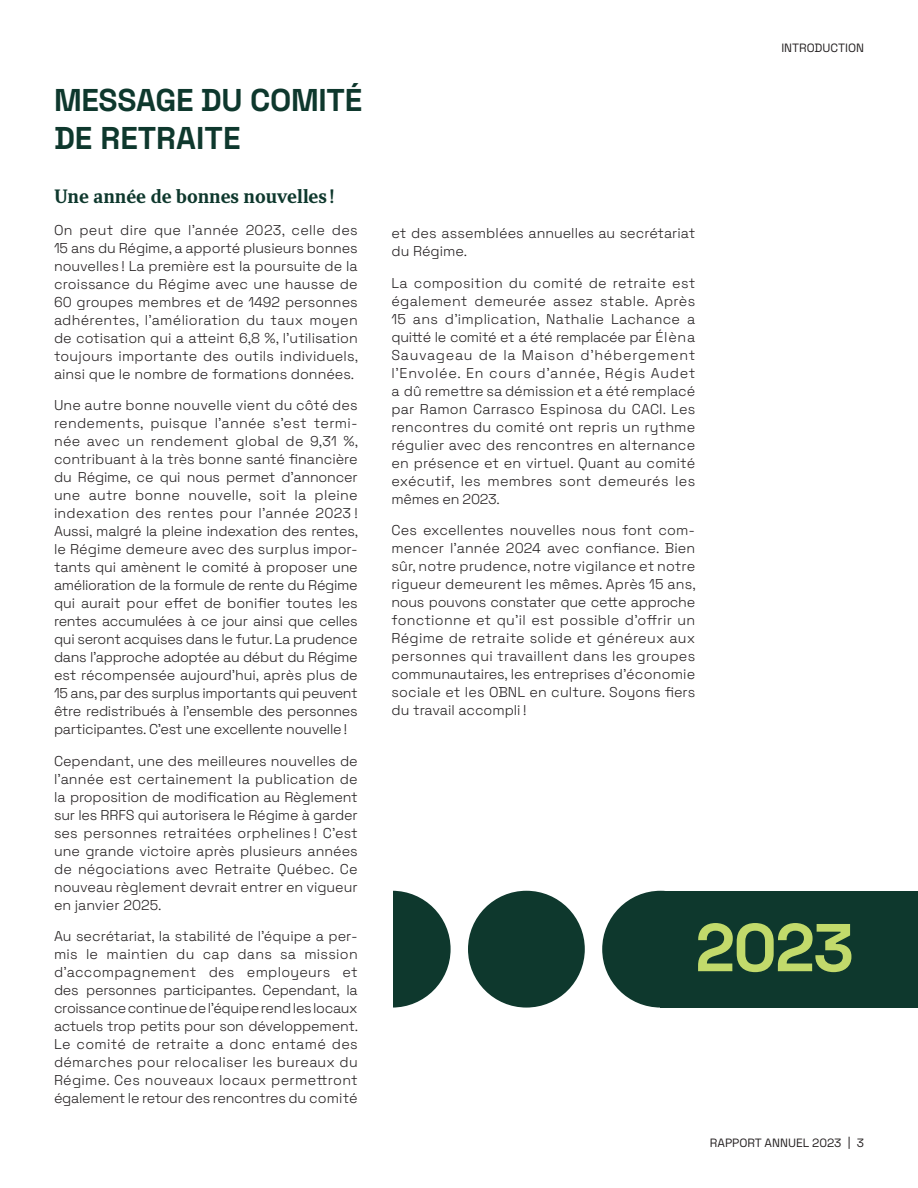
<style>
.page{position:relative;width:918px;height:1188px;background:#fff}
.page>*{position:absolute;margin:0;border:0;box-sizing:border-box;transform-origin:0 0}
.BIG_TITLE{font:700 67.5px "Space Grotesk";color:#c2da6b}
.BIG_TITLE-2{font:700 31.5px/37.8px "Space Grotesk";letter-spacing:-.01em;color:#0e382d}
.space_grotesk__italic{font:700 18px "Recia";color:#0e382d}
.space_grotesk__italic-2{font:300 14.25px/18px "Space Grotesk";color:#231f20;text-align:justify}
.t1{font:12px "Space Grotesk";color:#231f20}
</style>
<div class="page">
<div style="left:334px;top:891px;width:117px;height:117px;background:#0e382d;border-radius:50%"></div>
<div style="left:311px;top:879px;width:81px;height:181px;background:#fff"></div>
<div style="left:602px;top:891px;width:117px;height:117px;background:#0e382d;border-radius:50%"></div>
<div style="left:661px;top:891px;width:257px;height:117px;background:#0e382d"></div>
<div style="left:468px;top:891px;width:117px;height:117px;background:#0e382d;border-radius:50%"></div>
<p class="BIG_TITLE-2" style="left:54px;top:79px;width:310px">MESSAGE DU COMITÉ<br>DE RETRAITE</p>
<p class="space_grotesk__italic" style="left:54px;top:185px;width:282px">Une année de bonnes nouvelles !</p>
<p class="space_grotesk__italic-2" style="left:54px;top:220px;width:306px">On peut dire que l’année 2023, celle des 15 ans du Régime, a apporté plusieurs bonnes nouvelles ! La première est la poursuite de la croissance du Régime avec une hausse de 60 groupes membres et de 1492 personnes adhérentes, l’amélioration du taux moyen de cotisation qui a atteint 6,8 %, l’utilisation toujours importante des outils individuels, ainsi que le nombre de formations données.</p>
<p class="space_grotesk__italic-2" style="left:54px;top:395px;width:306px">Une autre bonne nouvelle vient du côté des rendements, puisque l’année s’est termi&shy;née avec un rendement global de 9,31 %, contribuant à la très bonne santé financière du Régime, ce qui nous permet d’annoncer une autre bonne nouvelle, soit la pleine indexation des rentes pour l’année 2023 !<br>Aussi, malgré la pleine indexation des rentes, le Régime demeure avec des surplus impor&shy;tants qui amènent le comité à proposer une amélioration de la formule de rente du Régime qui aurait pour effet de bonifier toutes les rentes accumulées à ce jour ainsi que celles qui seront acquises dans le futur. La prudence dans l’approche adoptée au début du Régime est récompensée aujourd’hui, après plus de 15 ans, par des surplus importants qui peuvent être redistribués à l’ensemble des personnes participantes. C’est une excellente nouvelle !</p>
<p class="space_grotesk__italic-2" style="left:54px;top:751px;width:305px">Cependant, une des meilleures nouvelles de l’année est certainement la publication de la proposition de modification au Règlement sur les RRFS qui autorisera le Régime à garder ses personnes retraitées orphelines ! C’est une grande victoire après plusieurs années de négociations avec Retraite Québec. Ce nouveau règlement devrait entrer en vigueur en janvier 2025.</p>
<p class="space_grotesk__italic-2" style="left:54px;top:926px;width:306px">Au secrétariat, la stabilité de l’équipe a per&shy;mis le maintien du cap dans sa mission d’accompagnement des employeurs et des personnes participantes. Cependant, la croissance continue de l’équipe rend les locaux actuels trop petits pour son développement.<br>Le comité de retraite a donc entamé des démarches pour relocaliser les bureaux du Régime. Ces nouveaux locaux permettront également le retour des rencontres du comité</p>
<p class="space_grotesk__italic-2" style="left:392px;top:223px;width:305px">et des assemblées annuelles au secrétariat du Régime.</p>
<p class="space_grotesk__italic-2" style="left:392px;top:273px;width:305px">La composition du comité de retraite est également demeurée assez stable. Après 15 ans d’implication, Nathalie Lachance a quitté le comité et a été remplacée par Élèna Sauvageau de la Maison d’hébergement l’Envolée. En cours d’année, Régis Audet a dû remettre sa démission et a été remplacé par Ramon Carrasco Espinosa du CACI. Les rencontres du comité ont repris un rythme régulier avec des rencontres en alternance en présence et en virtuel. Quant au comité exécutif, les membres sont demeurés les mêmes en 2023.</p>
<p class="space_grotesk__italic-2" style="left:392px;top:520px;width:306px">Ces excellentes nouvelles nous font com&shy;mencer l’année 2024 avec confiance. Bien sûr, notre prudence, notre vigilance et notre rigueur demeurent les mêmes. Après 15 ans, nous pouvons constater que cette approche fonctionne et qu’il est possible d’offrir un Régime de retraite solide et généreux aux personnes qui travaillent dans les groupes communautaires, les entreprises d’économie sociale et les OBNL en culture. Soyons fiers du travail accompli !</p>
<p class="t1" style="left:781px;top:39px;width:84px">INTRODUCTION</p>
<p class="BIG_TITLE" style="left:695px;top:895px;width:160px">2023</p>
<p class="t1" style="left:710px;top:1134px;width:156px">RAPPORT ANNUEL 2023 | 3</p>
</div>
